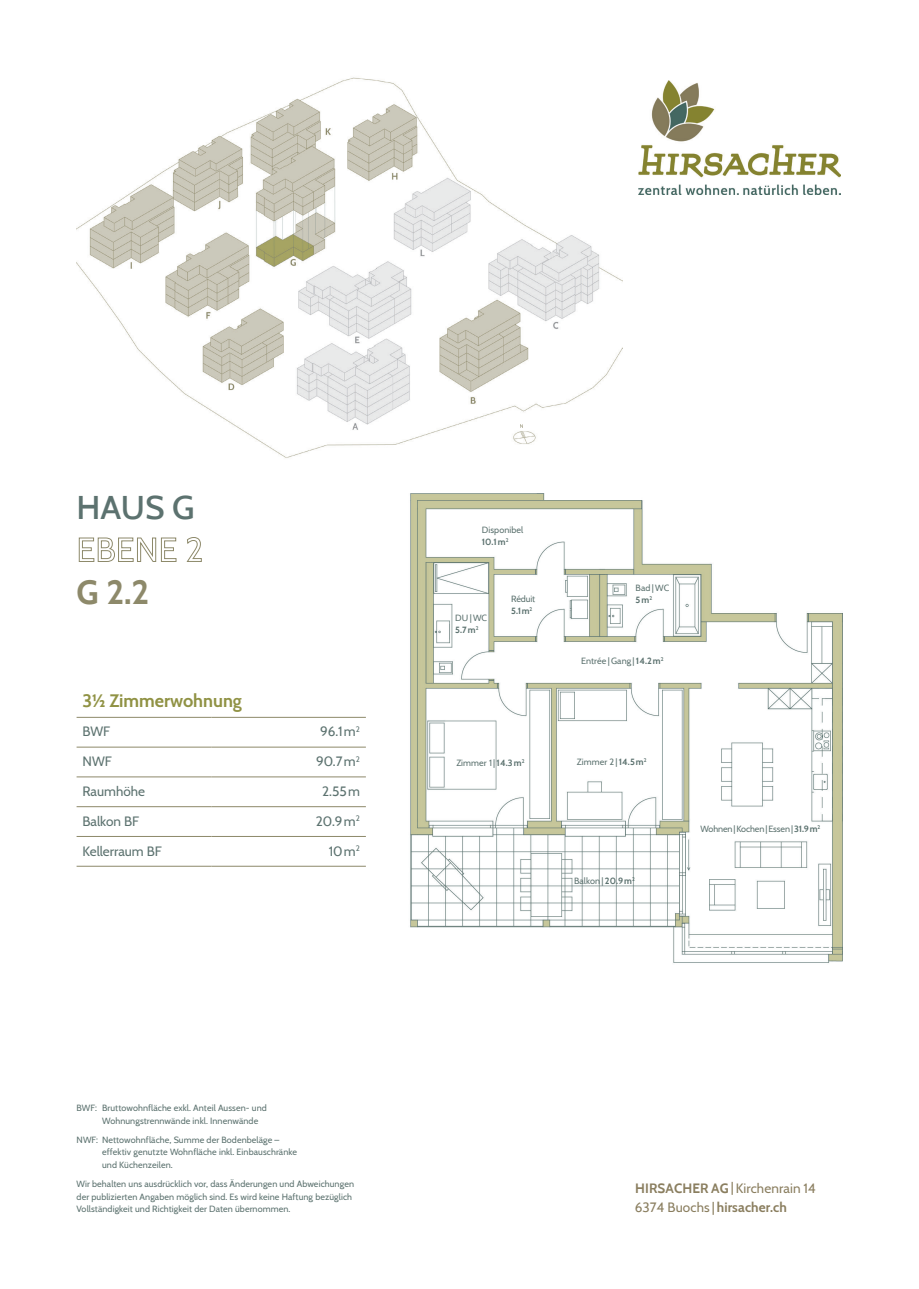
<style>
.page{position:relative;width:919px;height:1289px;background:#fff}
.page>*{position:absolute;margin:0;border:0;box-sizing:border-box;transform-origin:0 0}
.t1{font:500 33.6px "Cabin";color:#5c726f}
.t2{font:700 33.6px "Cabin";color:#8d896a}
.t3{font:700 18px "Cabin";color:#909244}
.t4{font:13.5px "Cabin";color:#5c726f}
.t5{font:13.5px/19.5px "Cabin";letter-spacing:.01em;color:#8a7e5f}
.t6{font:9px/12.8px "Cabin";letter-spacing:.01em;color:#5c726f}
.t7{font:9px "Cabin";letter-spacing:-.01em;color:#5c726f}
.s1{font-weight:700}
</style>
<div class="page">
<img style="left:638px;top:80px;width:202px;height:114px">
<img style="left:77px;top:77px;width:545px;height:381px">
<img style="left:410px;top:493px;width:432px;height:470px">
<hr style="left:77px;top:717px;width:135px;height:1px;background:#8d896a">
<hr style="left:212px;top:717px;width:154px;height:1px;background:#8d896a">
<hr style="left:77px;top:746px;width:135px;height:1px;background:#8d896a">
<hr style="left:212px;top:746px;width:154px;height:1px;background:#8d896a">
<hr style="left:77px;top:776px;width:135px;height:1px;background:#8d896a">
<hr style="left:212px;top:776px;width:154px;height:1px;background:#8d896a">
<hr style="left:77px;top:806px;width:135px;height:1px;background:#8d896a">
<hr style="left:212px;top:806px;width:154px;height:1px;background:#8d896a">
<hr style="left:77px;top:836px;width:135px;height:1px;background:#8d896a">
<hr style="left:212px;top:836px;width:154px;height:1px;background:#8d896a">
<hr style="left:77px;top:865px;width:135px;height:1px;background:#8d896a">
<hr style="left:212px;top:865px;width:154px;height:1px;background:#8d896a">
<svg style="left:78px;top:537px;width:99px;height:25px"></svg>
<svg style="left:186px;top:537px;width:16px;height:25px"></svg>
<svg style="left:520px;top:424px;width:3px;height:4px"></svg>
<h1 class="t1" style="left:77px;top:481px;width:119px">HAUS G</h1>
<h1 class="t2" style="left:77px;top:565px;width:74px">G 2.2</h1>
<h2 class="t3" style="left:83px;top:686px;width:161px">3½ Zimmerwohnung</h2>
<h3 class="t4" style="left:83px;top:721px;width:29px">BWF</h3>
<h3 class="t4" style="left:320px;top:721px;width:41px">96.1 m<sup>2</sup></h3>
<h3 class="t4" style="left:83px;top:750px;width:31px">NWF</h3>
<h3 class="t4" style="left:316px;top:750px;width:45px">90.7 m<sup>2</sup></h3>
<h3 class="t4" style="left:83px;top:780px;width:64px">Raumhöhe</h3>
<h3 class="t4" style="left:322px;top:780px;width:39px">2.55 m</h3>
<h3 class="t4" style="left:83px;top:810px;width:58px">Balkon BF</h3>
<h3 class="t4" style="left:316px;top:810px;width:46px">20.9 m<sup>2</sup></h3>
<h3 class="t4" style="left:83px;top:840px;width:81px">Kellerraum BF</h3>
<h3 class="t4" style="left:329px;top:840px;width:33px">10 m<sup>2</sup></h3>
<p class="t6" style="left:102px;top:1100px;width:166px;text-indent:-25px">BWF: Bruttowohnfläche exkl. Anteil Aussen- und<br>Wohnungstrennwände inkl. Innenwände</p>
<p class="t6" style="left:102px;top:1132px;width:196px;text-indent:-25px">NWF: Nettowohnfläche, Summe der Bodenbeläge – effektiv genutzte Wohnfläche inkl. Einbauschränke und Küchenzeilen.</p>
<p class="t6" style="left:77px;top:1176px;width:279px">Wir behalten uns ausdrücklich vor, dass Änderungen und Abweichungen der publizierten Angaben möglich sind. Es wird keine Haftung bezüglich<br>Vollständigkeit und Richtigkeit der Daten übernommen.</p>
<p class="t6" style="left:482px;top:523px;width:43px;line-height:12px">Disponibel<br><span class="s1">10.1 m</span><sup>2</sup></p>
<p class="t6" style="left:455px;top:611px;width:33px;line-height:12px">DU|WC<br><span class="s1">5.7 m</span><sup>2</sup></p>
<p class="t6" style="left:511px;top:592px;width:26px;line-height:12px">Réduit<br><span class="s1">5.1 m</span><sup>2</sup></p>
<p class="t6" style="left:635px;top:581px;width:35px;line-height:12px">Bad |WC<br><span class="s1">5 m</span><sup>2</sup></p>
<p class="t6" style="left:581px;top:654px;width:84px">Entrée |Gang |<span class="s1">14.2 m</span><sup>2</sup></p>
<p class="t6" style="left:456px;top:756px;width:70px">Zimmer 1|<span class="s1">14.3 m</span><sup>2</sup></p>
<p class="t6" style="left:576px;top:755px;width:71px">Zimmer 2 |<span class="s1">14.5 m</span><sup>2</sup></p>
<p class="t6" style="left:574px;top:873px;width:62px">Balkon | <span class="s1">20.9 m</span><sup>2</sup></p>
<p class="t7" style="left:700px;top:821px;width:121px">Wohnen|Kochen|Essen|<span class="s1">31.9 m</span><sup>2</sup></p>
<h3 class="t5" style="left:634px;top:1177px;width:182px"><span class="s1">HIRSACHER AG</span>| Kirchenrain 14<br>6374 Buochs | <span class="s1">hirsacher.ch</span></h3>
</div>
